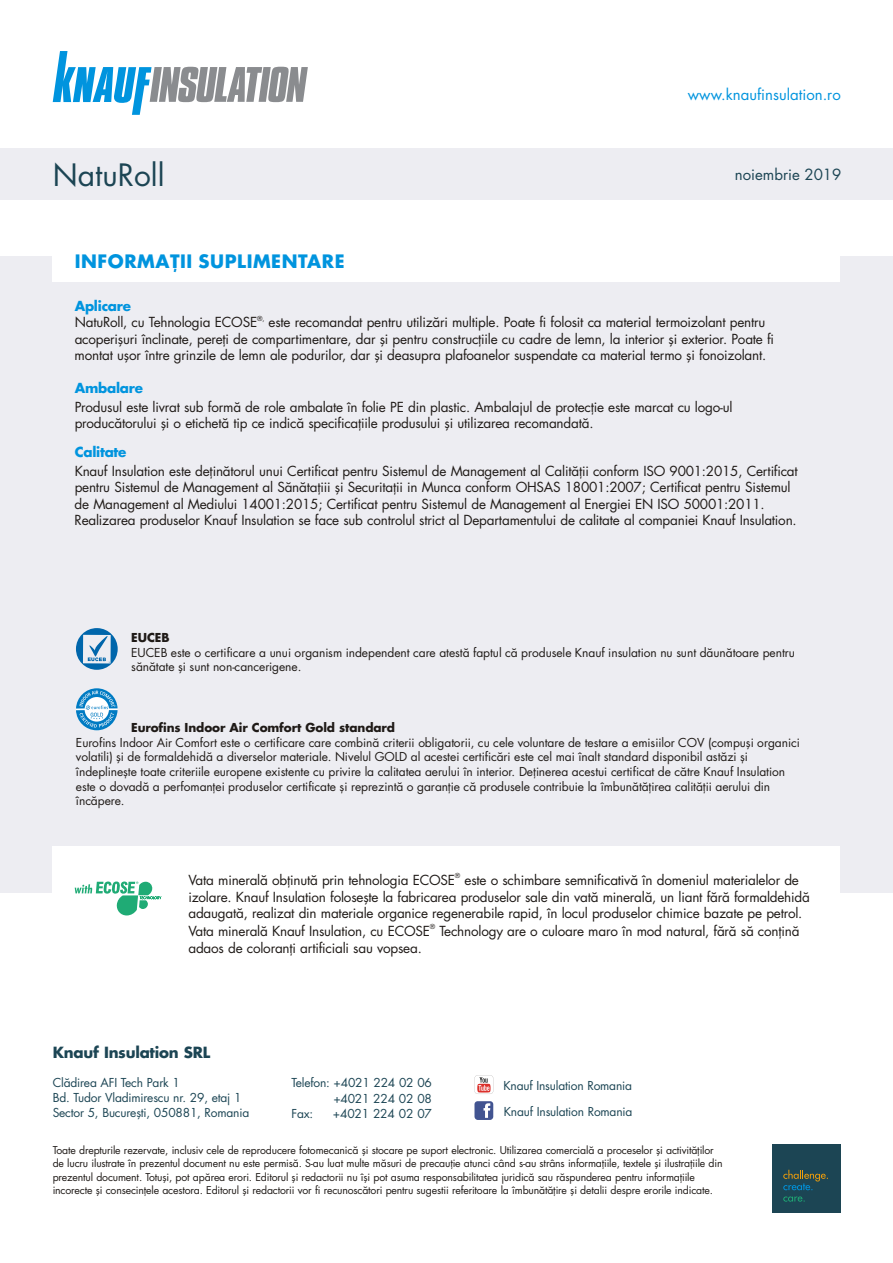
<style>
.page{position:relative;width:893px;height:1263px;background:#fff}
.page>*{position:absolute;margin:0;border:0;box-sizing:border-box;transform-origin:0 0}
.t1{font:30px "Futura CE";color:#1c4554}
.t2{font:700 18px "Futura CE";letter-spacing:.03em;color:#0094de}
.t3{font:15px "Futura CE";color:#0094de}
.t4{font:700 15px "Futura CE";letter-spacing:-.015em;color:#1c4554}
.t5{font:15px "Futura CE";color:#1c4554}
.t6{font:13.5px/16.4px "Futura CE";letter-spacing:-.015em;color:#1f1a17}
.t7{font:700 13.5px "Futura CE";letter-spacing:-.015em;color:#0094de}
.t8{font:12px/14.5px "Futura CE";color:#1f1a17}
.t9{font:12px/15px "Futura CE";letter-spacing:-.015em;color:#1c4554}
.t10{font:700 12px "Futura CE";color:#1f1a17}
.t11{font:10.5px/13.2px "Futura CE";letter-spacing:-.015em;color:#1f1a17}
.t12{font:6.75px "Futura CE";color:#1f1a17}
</style>
<div class="page">
<div style="left:0;top:256px;width:893px;height:637px;background:#ededf2"></div>
<div style="left:0;top:149px;width:893px;height:51px;background:#ededf2"></div>
<svg style="left:53px;top:51px;width:255px;height:64px"></svg>
<div style="left:53px;top:247px;width:787px;height:35px;background:#fff"></div>
<div style="left:53px;top:847px;width:787px;height:91px;background:#fff"></div>
<div style="left:772px;top:1144px;width:68px;height:68px;background:#1c4554"></div>
<svg style="left:783px;top:1170px;width:45px;height:20px"></svg>
<svg style="left:783px;top:1196px;width:22px;height:6px"></svg>
<svg style="left:75px;top:881px;width:86px;height:34px"></svg>
<svg style="left:474px;top:1075px;width:19px;height:19px"></svg>
<svg style="left:474px;top:1101px;width:19px;height:19px"></svg>
<svg style="left:76px;top:688px;width:42px;height:42px"></svg>
<svg style="left:76px;top:628px;width:42px;height:42px"></svg>
<h1 class="t1" style="left:53px;top:165px;width:113px">NatuRoll</h1>
<p class="t3" style="left:688px;top:89px;width:154px">www.knaufinsulation.ro</p>
<p class="t5" style="left:735px;top:170px;width:108px">noiembrie 2019</p>
<h2 class="t2" style="left:75px;top:255px;width:271px">INFORMAȚII SUPLIMENTARE</h2>
<p class="t7" style="left:75px;top:301px;width:58px">Aplicare</p>
<p class="t12" style="left:257px;top:316px;width:9px">®,</p>
<p class="t6" style="left:75px;top:316px;width:701px">NatuRoll, cu Tehnologia ECOSE este recomandat pentru utilizări multiple. Poate fi folosit ca material termoizolant pentru acoperişuri înclinate, pereţi de compartimentare, dar şi pentru construcţiile cu cadre de lemn, la interior şi exterior. Poate fi montat uşor între grinzile de lemn ale podurilor, dar şi deasupra plafoanelor suspendate ca material termo şi fonoizolant.</p>
<p class="t7" style="left:75px;top:383px;width:70px">Ambalare</p>
<p class="t6" style="left:75px;top:401px;width:659px">Produsul este livrat sub formă de role ambalate în folie PE din plastic. Ambalajul de protecţie este marcat cu logo-ul producătorului şi o etichetă tip ce indică specificaţiile produsului şi utilizarea recomandată.</p>
<p class="t7" style="left:75px;top:447px;width:53px">Calitate</p>
<p class="t6" style="left:75px;top:465px;width:725px">Knauf Insulation este deţinătorul unui Certificat pentru Sistemul de Management al Calităţii conform ISO 9001:2015, Certificat pentru Sistemul de Management al Sănătaţiii şi Securitaţii in Munca conform OHSAS 18001:2007; Certificat pentru Sistemul de Management al Mediului 14001:2015; Certificat pentru Sistemul de Management al Energiei EN ISO 50001:2011.<br>Realizarea produselor Knauf Insulation se face sub controlul strict al Departamentului de calitate al companiei Knauf Insulation.</p>
<p class="t10" style="left:131px;top:634px;width:40px">EUCEB</p>
<p class="t8" style="left:131px;top:647px;width:665px">EUCEB este o certificare a unui organism independent care atestă faptul că produsele Knauf insulation nu sunt dăunătoare pentru sănătate şi sunt non-cancerigene.</p>
<p class="t10" style="left:131px;top:723px;width:265px">Eurofins Indoor Air Comfort Gold standard</p>
<p class="t8" style="left:76px;top:737px;width:725px">Eurofins Indoor Air Comfort este o certificare care combină criterii obligatorii, cu cele voluntare de testare a emisiilor COV (compuşi organici volatili) şi de formaldehidă a diverselor materiale. Nivelul GOLD al acestei certificări este cel mai înalt standard disponibil astăzi și îndeplinește toate criteriile europene existente cu privire la calitatea aerului în interior. Deţinerea acestui certificat de către Knauf Insulation este o dovadă a perfomanței produselor certificate și reprezintă o garanție că produsele contribuie la îmbunătățirea calității aerului din încăpere.</p>
<p class="t12" style="left:455px;top:873px;width:7px">®</p>
<p class="t6" style="left:188px;top:873px;width:623px;line-height:17px">Vata minerală obţinută prin tehnologia ECOSE este o schimbare semnificativă în domeniul materialelor de izolare. Knauf Insulation foloseşte la fabricarea produselor sale din vată minerală, un liant fără formaldehidă adaugată, realizat din materiale organice regenerabile rapid, în locul produselor chimice bazate pe petrol.</p>
<p class="t12" style="left:430px;top:924px;width:7px">®</p>
<p class="t6" style="left:188px;top:925px;width:605px">Vata minerală Knauf Insulation, cu ECOSE Technology are o culoare maro n mod natural, f r s con n</p>
<p class="t6" style="left:622px;top:925px;width:5px">î</p>
<p class="t6" style="left:717px;top:925px;width:38px">ăă ă</p>
<p class="t6" style="left:778px;top:925px;width:23px">ţi ă</p>
<p class="t6" style="left:188px;top:941px;width:235px">adaos de coloranţi artificiali sau vopsea.</p>
<p class="t4" style="left:53px;top:1047px;width:159px">Knauf Insulation SRL</p>
<p class="t9" style="left:53px;top:1077px;width:198px">Clădirea AFI Tech Park 1<br>Bd. Tudor Vladimirescu nr. 29, etaj 1<br>Sector 5, Bucureşti, 050881, Romania</p>
<p class="t9" style="left:292px;top:1077px;width:142px">Telefon: +4021 224 02 06</p>
<p class="t9" style="left:333px;top:1092px;width:100px">+4021 224 02 08</p>
<p class="t9" style="left:292px;top:1107px;width:23px">Fax:</p>
<p class="t9" style="left:333px;top:1107px;width:100px">+4021 224 02 07</p>
<p class="t9" style="left:503px;top:1074px;width:130px;line-height:26px">Knauf Insulation Romania<br>Knauf Insulation Romania</p>
<p class="t11" style="left:53px;top:1145px;width:671px">Toate drepturile rezervate, inclusiv cele de reproducere fotomecanică şi stocare pe suport electronic. Utilizarea comercială a proceselor şi activităţilor de lucru ilustrate în prezentul document nu este permisă. S-au luat multe măsuri de precauţie atunci când s-au strâns informaţiile, textele şi ilustraţiile din prezentul document. Totuşi, pot apărea erori. Editorul şi redactorii nu îşi pot asuma responsabilitatea juridică sau răspunderea pentru informaţiile incorecte şi consecinţele acestora. Editorul şi redactorii vor fi recunoscători pentru sugestii referitoare la îmbunătăţire şi detalii despre erorile indicate.</p>
</div>
